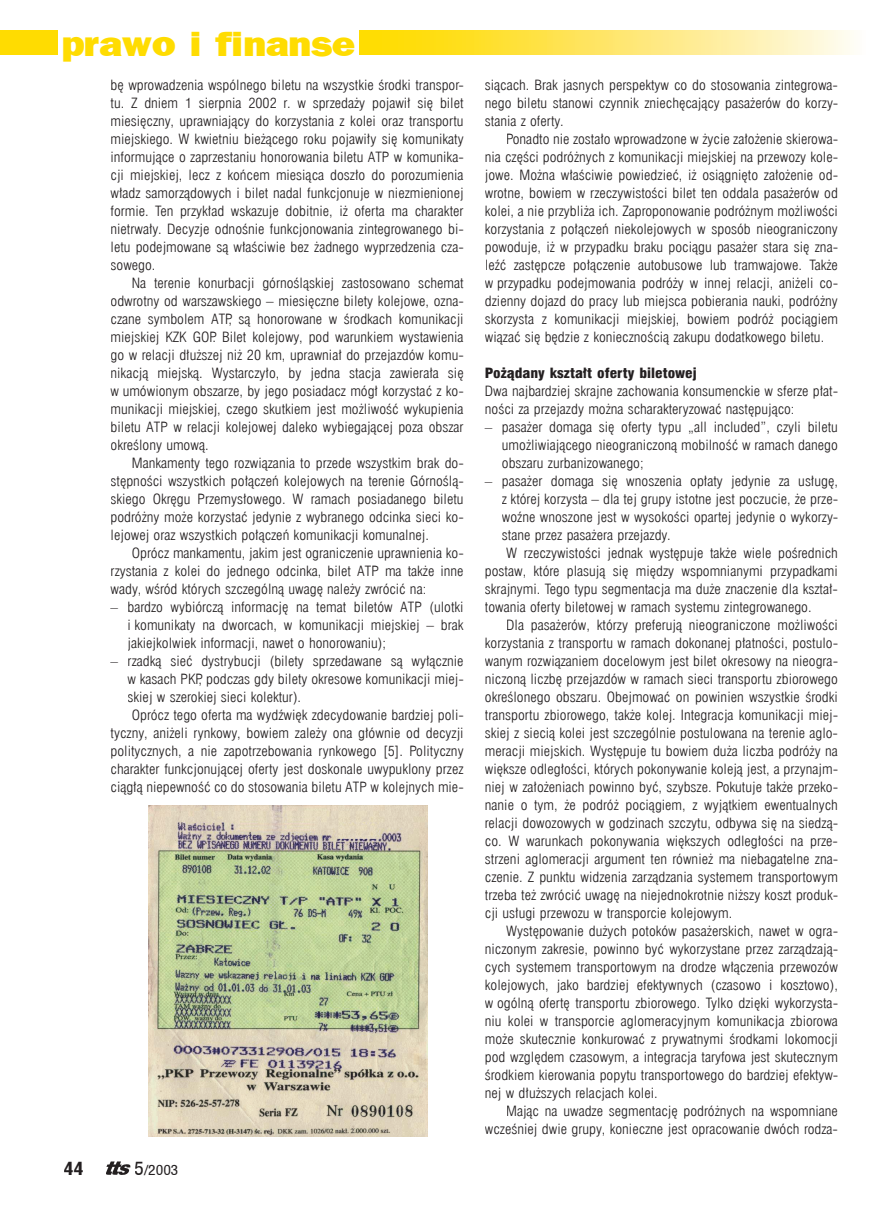
<style>
.page{position:relative;width:872px;height:1212px;background:#fff}
.page>*{position:absolute;margin:0;border:0;box-sizing:border-box;transform-origin:0 0}
.t1{font:36px "Frankfurt Goth Hvypl";color:#ffdc01;scale:1.1 1}
.t2{font:700 18px "Switzerland Condpl";color:#231f20;scale:1.1 1}
.t3{font:13.8px/18px "Swis 721 Lt Cn EU Normal";color:#231f20;text-align:justify;scale:1.1 1}
.t4{font:13.8px "Swis 721 Blk Cn EU Normal";color:#231f20;scale:1.1 1}
.t5{font:13.8px "Switzerland Condpl";color:#231f20;scale:1.1 1}
.s1{font-size:18px}
</style>
<div class="page">
<div style="left:0;top:30px;width:57px;height:25px;background:#ffdc01"></div>
<div style="left:359px;top:30px;width:508px;height:25px;background:linear-gradient(to right,#ffd800,#fef9f0)"></div>
<svg style="left:106px;top:1161px;width:24px;height:14px"></svg>
<img style="left:148px;top:805px;width:279px;height:332px">
<h1 class="t1" style="left:62px;top:21px;width:268px">prawo i finanse</h1>
<p class="t3" style="left:111px;top:76px;width:322px">bę wprowadzenia wspólnego biletu na wszystkie środki transpor&shy;tu. Z dniem 1 sierpnia 2002 r. w sprzedaży pojawił się bilet miesięczny, uprawniający do korzystania z kolei oraz transportu miejskiego. W kwietniu bieżącego roku pojawiły się komunikaty informujące o zaprzestaniu honorowania biletu ATP w komunika&shy;cji miejskiej, lecz z końcem miesiąca doszło do porozumienia władz samorządowych i bilet nadal funkcjonuje w niezmienionej formie. Ten przykład wskazuje dobitnie, iż oferta ma charakter nietrwały. Decyzje odnośnie funkcjonowania zintegrowanego bi&shy;letu podejmowane są właściwie bez żadnego wyprzedzenia cza&shy;sowego.</p>
<p class="t3" style="left:111px;top:274px;width:322px;text-indent:21px">Na terenie konurbacji górnośląskiej zastosowano schemat odwrotny od warszawskiego – miesięczne bilety kolejowe, ozna&shy;czane symbolem ATP, są honorowane w środkach komunikacji miejskiej KZK GOP. Bilet kolejowy, pod warunkiem wystawienia go w relacji dłuższej niż 20 km, uprawniał do przejazdów komu&shy;nikacją miejską. Wystarczyło, by jedna stacja zawierała się w umówionym obszarze, by jego posiadacz mógł korzystać z ko&shy;munikacji miejskiej, czego skutkiem jest możliwość wykupienia biletu ATP w relacji kolejowej daleko wybiegającej poza obszar określony umową.</p>
<p class="t3" style="left:111px;top:454px;width:322px;text-indent:21px">Mankamenty tego rozwiązania to przede wszystkim brak do&shy;stępności wszystkich połączeń kolejowych na terenie Górnoślą&shy;skiego Okręgu Przemysłowego. W ramach posiadanego biletu podróżny może korzystać jedynie z wybranego odcinka sieci ko&shy;lejowej oraz wszystkich połączeń komunikacji komunalnej.</p>
<p class="t3" style="left:111px;top:544px;width:322px;text-indent:21px">Oprócz mankamentu, jakim jest ograniczenie uprawnienia ko&shy;rzystania z kolei do jednego odcinka, bilet ATP ma także inne wady, wśród których szczególną uwagę należy zwrócić na:</p>
<p class="t3" style="left:128px;top:598px;width:307px;text-indent:-17px">– bardzo wybiórczą informację na temat biletów ATP (ulotki i komunikaty na dworcach, w komunikacji miejskiej – brak jakiejkolwiek informacji, nawet o honorowaniu);</p>
<p class="t3" style="left:111px;top:652px;width:322px">– rzadką sieć dystrybucji (bilety sprzedawane są wyłącznie</p>
<p class="t3" style="left:128px;top:670px;width:307px">w kasach PKP, podczas gdy bilety okresowe komunikacji miej-</p>
<p class="t3" style="left:128px;top:688px;width:159px">skiej w szerokiej sieci kolektur).</p>
<p class="t3" style="left:132px;top:706px;width:303px">Oprócz tego oferta ma wydźwięk zdecydowanie bardziej poli-</p>
<p class="t3" style="left:111px;top:724px;width:322px">tyczny, aniżeli rynkowy, bowiem zależy ona głównie od decyzji</p>
<p class="t3" style="left:111px;top:742px;width:322px">politycznych, a nie zapotrzebowania rynkowego [5]. Polityczny</p>
<p class="t3" style="left:111px;top:760px;width:322px">charakter funkcjonującej oferty jest doskonale uwypuklony przez</p>
<p class="t3" style="left:111px;top:778px;width:322px">ciągłą niepewność co do stosowania biletu ATP w kolejnych mie-</p>
<h2 class="t2" style="left:64px;top:1157px;width:20px">44</h2>
<p class="t5" style="left:134px;top:1160px;width:42px"><span class="s1">5</span>/2003</p>
<p class="t3" style="left:485px;top:76px;width:322px">siącach. Brak jasnych perspektyw co do stosowania zintegrowa&shy;nego biletu stanowi czynnik zniechęcający pasażerów do korzy&shy;stania z oferty.</p>
<p class="t3" style="left:485px;top:130px;width:322px;text-indent:21px">Ponadto nie zostało wprowadzone w życie założenie skierowa&shy;nia części podróżnych z komunikacji miejskiej na przewozy kole&shy;jowe. Można właściwie powiedzieć, iż osiągnięto założenie od&shy;wrotne, bowiem w rzeczywistości bilet ten oddala pasażerów od kolei, a nie przybliża ich. Zaproponowanie podróżnym możliwości korzystania z połączeń niekolejowych w sposób nieograniczony powoduje, iż w przypadku braku pociągu pasażer stara się zna&shy;leźć zastępcze połączenie autobusowe lub tramwajowe. Także w przypadku podejmowania podróży w innej relacji, aniżeli co&shy;dzienny dojazd do pracy lub miejsca pobierania nauki, podróżny skorzysta z komunikacji miejskiej, bowiem podróż pociągiem wiązać się będzie z koniecznością zakupu dodatkowego biletu.</p>
<p class="t4" style="left:485px;top:364px;width:194px">Pożądany kształt oferty biletowej</p>
<p class="t3" style="left:485px;top:382px;width:322px">Dwa najbardziej skrajne zachowania konsumenckie w sferze płat&shy;ności za przejazdy można scharakteryzować następująco:</p>
<p class="t3" style="left:502px;top:418px;width:307px;text-indent:-17px">– pasażer domaga się oferty typu „all included”, czyli biletu umożliwiającego nieograniczoną mobilność w ramach danego obszaru zurbanizowanego;</p>
<p class="t3" style="left:485px;top:472px;width:322px">– pasażer domaga się wnoszenia opłaty jedynie za usługę,</p>
<p class="t3" style="left:502px;top:490px;width:307px">z której korzysta – dla tej grupy istotne jest poczucie, że prze-</p>
<p class="t3" style="left:502px;top:508px;width:307px">woźne wnoszone jest w wysokości opartej jedynie o wykorzy-</p>
<p class="t3" style="left:502px;top:526px;width:155px">stane przez pasażera przejazdy.</p>
<p class="t3" style="left:506px;top:544px;width:303px">W rzeczywistości jednak występuje także wiele pośrednich</p>
<p class="t3" style="left:485px;top:562px;width:322px">postaw, które plasują się między wspomnianymi przypadkami</p>
<p class="t3" style="left:485px;top:580px;width:322px">skrajnymi. Tego typu segmentacja ma duże znaczenie dla kształ-</p>
<p class="t3" style="left:485px;top:598px;width:298px">towania oferty biletowej w ramach systemu zintegrowanego.</p>
<p class="t3" style="left:506px;top:616px;width:303px">Dla pasażerów, którzy preferują nieograniczone możliwości</p>
<p class="t3" style="left:485px;top:634px;width:322px">korzystania z transportu w ramach dokonanej płatności, postulo-</p>
<p class="t3" style="left:485px;top:652px;width:322px">wanym rozwiązaniem docelowym jest bilet okresowy na nieogra-</p>
<p class="t3" style="left:485px;top:670px;width:322px">niczoną liczbę przejazdów w ramach sieci transportu zbiorowego</p>
<p class="t3" style="left:485px;top:688px;width:322px">określonego obszaru. Obejmować on powinien wszystkie środki</p>
<p class="t3" style="left:485px;top:706px;width:322px">transportu zbiorowego, także kolej. Integracja komunikacji miej-</p>
<p class="t3" style="left:485px;top:724px;width:322px">skiej z siecią kolei jest szczególnie postulowana na terenie aglo-</p>
<p class="t3" style="left:485px;top:742px;width:322px">meracji miejskich. Występuje tu bowiem duża liczba podróży na</p>
<p class="t3" style="left:485px;top:760px;width:322px">większe odległości, których pokonywanie koleją jest, a przynajm-</p>
<p class="t3" style="left:485px;top:778px;width:322px">niej w założeniach powinno być, szybsze. Pokutuje także przeko-</p>
<p class="t3" style="left:485px;top:796px;width:322px">nanie o tym, że podróż pociągiem, z wyjątkiem ewentualnych</p>
<p class="t3" style="left:485px;top:814px;width:322px">relacji dowozowych w godzinach szczytu, odbywa się na siedzą-</p>
<p class="t3" style="left:485px;top:832px;width:322px">co. W warunkach pokonywania większych odległości na prze-</p>
<p class="t3" style="left:485px;top:850px;width:322px">strzeni aglomeracji argument ten również ma niebagatelne zna-</p>
<p class="t3" style="left:485px;top:868px;width:322px">czenie. Z punktu widzenia zarządzania systemem transportowym</p>
<p class="t3" style="left:485px;top:886px;width:322px">trzeba też zwrócić uwagę na niejednokrotnie niższy koszt produk-</p>
<p class="t3" style="left:485px;top:904px;width:226px">cji usługi przewozu w transporcie kolejowym.</p>
<p class="t3" style="left:506px;top:922px;width:303px">Występowanie dużych potoków pasażerskich, nawet w ogra-</p>
<p class="t3" style="left:485px;top:940px;width:322px">niczonym zakresie, powinno być wykorzystane przez zarządzają-</p>
<p class="t3" style="left:485px;top:958px;width:322px">cych systemem transportowym na drodze włączenia przewozów</p>
<p class="t3" style="left:485px;top:976px;width:322px">kolejowych, jako bardziej efektywnych (czasowo i kosztowo),</p>
<p class="t3" style="left:485px;top:994px;width:322px">w ogólną ofertę transportu zbiorowego. Tylko dzięki wykorzysta-</p>
<p class="t3" style="left:485px;top:1012px;width:322px">niu kolei w transporcie aglomeracyjnym komunikacja zbiorowa</p>
<p class="t3" style="left:485px;top:1030px;width:322px">może skutecznie konkurować z prywatnymi środkami lokomocji</p>
<p class="t3" style="left:485px;top:1048px;width:322px">pod względem czasowym, a integracja taryfowa jest skutecznym</p>
<p class="t3" style="left:485px;top:1066px;width:322px">środkiem kierowania popytu transportowego do bardziej efektyw-</p>
<p class="t3" style="left:485px;top:1084px;width:158px">nej w dłuższych relacjach kolei.</p>
<p class="t3" style="left:506px;top:1102px;width:303px">Mając na uwadze segmentację podróżnych na wspomniane</p>
<p class="t3" style="left:485px;top:1120px;width:322px">wcześniej dwie grupy, konieczne jest opracowanie dwóch rodza-</p>
</div>
